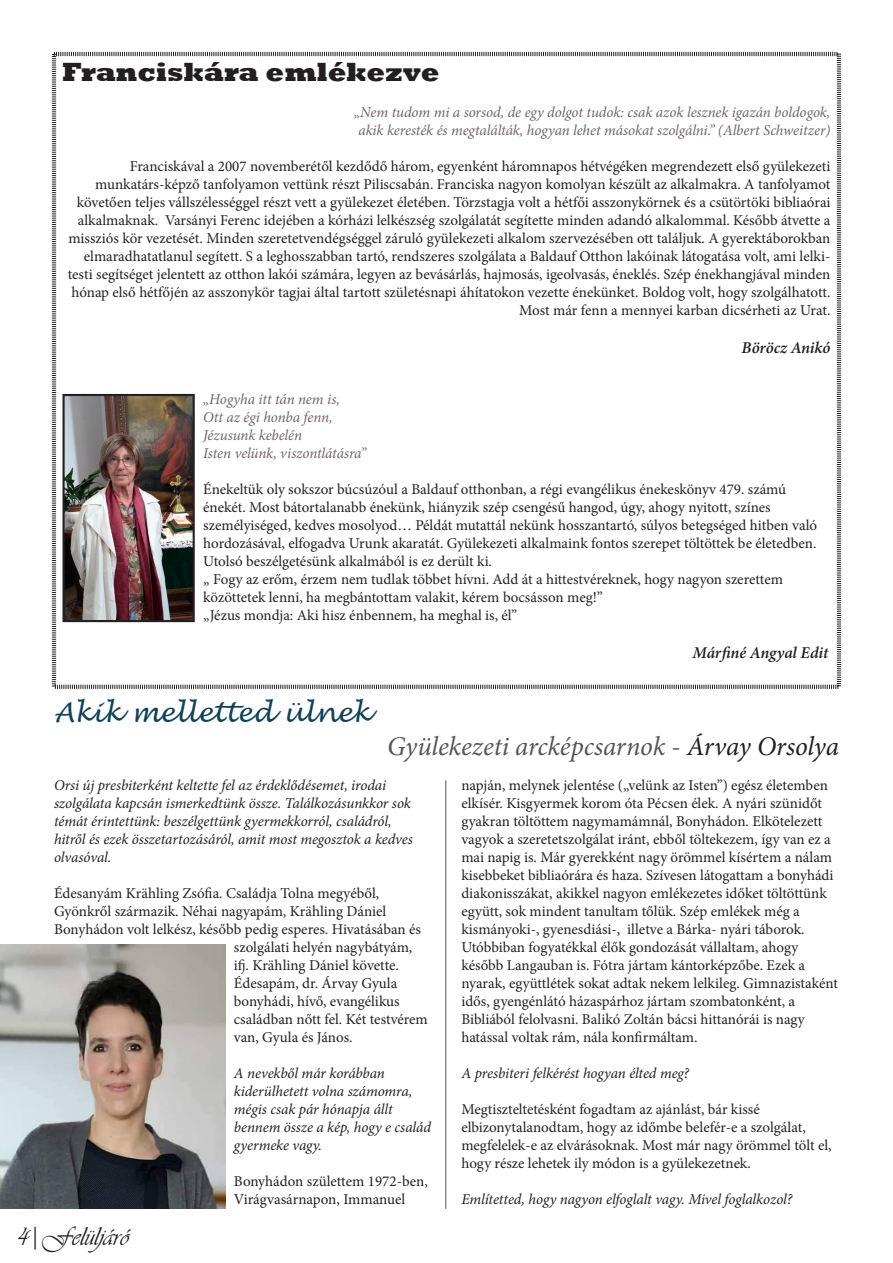
<style>
.page{position:relative;width:893px;height:1263px;background:#fff}
.page>*{position:absolute;margin:0;border:0;box-sizing:border-box;transform-origin:0 0}
.Normál{font:italic 27px "Minion Pro";letter-spacing:-.005em;color:#545557}
.Normál-2{font:800 27px "Rockwell";color:#231f20}
.Normál-3{font:italic 27px "Lucida Handwriting";color:#0d4259}
.t1{font:27px "Vivaldii";color:#231f20}
.Normál-4{font:italic 600 16.5px "Minion Pro";letter-spacing:-.005em;color:#231f20}
.Normál-5{font:15px/18px "Minion Pro";color:#231f20}
.Normál-6{font:italic 15px/18px "Minion Pro";letter-spacing:-.005em;color:#231f20}
.Normál-7{font:italic 15px "Minion Pro";letter-spacing:-.005em;color:#746363}
.s1{color:#231f20}
</style>
<div class="page">
<svg style="left:51px;top:51px;width:791px;height:638px"></svg>
<img style="left:66px;top:397px;width:126px;height:222px">
<div style="left:63px;top:394px;width:132px;height:228px;border:2px solid #231f20"></div>
<img style="left:0;top:944px;width:225px;height:265px">
<hr style="left:445px;top:780px;width:1px;height:429px;background:#8a8c8f">
<p class="Normál-2" style="left:63px;top:57px;width:378px">Franciskára emlékezve</p>
<p class="Normál-7" style="left:354px;top:102px;width:478px">„Nem tudom mi a sorsod, de egy dolgot tudok: csak azok lesznek igazán boldogok,</p>
<p class="Normál-7" style="left:359px;top:120px;width:473px">akik keresték és megtalálták, hogyan lehet másokat szolgálni.” (Albert Schweitzer)</p>
<p class="Normál-5" style="left:68px;top:157px;width:764px;text-align:right">Franciskával a 2007 novemberétől kezdődő három, egyenként háromnapos hétvégéken megrendezett első gyülekezeti munkatárs-képző tanfolyamon vettünk részt Piliscsabán. Franciska nagyon komolyan készült az alkalmakra. A tanfolyamot követően teljes vállszélességgel részt vett a gyülekezet életében. Törzstagja volt a hétfői asszonykörnek és a csütörtöki bibliaórai alkalmaknak. Varsányi Ferenc idejében a kórházi lelkészség szolgálatát segítette minden adandó alkalommal. Később átvette a missziós kör vezetését. Minden szeretetvendégséggel záruló gyülekezeti alkalom szervezésében ott találjuk. A gyerektáborokban elmaradhatatlanul segített. S a leghosszabban tartó, rendszeres szolgálata a Baldauf Otthon lakóinak látogatása volt, ami lelki&shy;testi segítséget jelentett az otthon lakói számára, legyen az bevásárlás, hajmosás, igeolvasás, éneklés. Szép énekhangjával minden hónap első hétfőjén az asszonykör tagjai által tartott születésnapi áhítatokon vezette énekünket. Boldog volt, hogy szolgálhatott.<br>Most már fenn a mennyei karban dicsérheti az Urat.</p>
<p class="Normál-4" style="left:742px;top:336px;width:90px">Böröcz Anikó</p>
<p class="Normál-7" style="left:203px;top:389px;width:138px">„Hogyha itt tán nem is,</p>
<p class="Normál-7" style="left:203px;top:407px;width:131px">Ott az égi honba fenn,</p>
<p class="Normál-7" style="left:203px;top:425px;width:100px">Jézusunk kebelén</p>
<p class="Normál-7" style="left:203px;top:443px;width:164px">Isten velünk, viszontlátásra”</p>
<p class="Normál-5" style="left:203px;top:481px;width:615px">Énekeltük oly sokszor búcsúzóul a Baldauf otthonban, a régi evangélikus énekeskönyv 479. számú énekét. Most bátortalanabb énekünk, hiányzik szép csengésű hangod, úgy, ahogy nyitott, színes személyiséged, kedves mosolyod… Példát mutattál nekünk hosszantartó, súlyos betegséged hitben való hordozásával, elfogadva Urunk akaratát. Gyülekezeti alkalmaink fontos szerepet töltöttek be életedben.<br>Utolsó beszélgetésünk alkalmából is ez derült ki.</p>
<p class="Normál-5" style="left:203px;top:571px;width:581px">„ Fogy az erőm, érzem nem tudlak többet hívni. Add át a hittestvéreknek, hogy nagyon szerettem közöttetek lenni, ha megbántottam valakit, kérem bocsásson meg!”</p>
<p class="Normál-5" style="left:203px;top:607px;width:315px">„Jézus mondja: Aki hisz énbennem, ha meghal is, él”</p>
<p class="Normál-4" style="left:693px;top:641px;width:137px">Márfiné Angyal Edit</p>
<p class="Normál-3" style="left:54px;top:696px;width:318px">Akik melletted ülnek</p>
<p class="Normál" style="left:387px;top:727px;width:453px">Gyülekezeti arcképcsarnok - <span class="s1">Árvay Orsolya</span></p>
<p class="Normál-6" style="left:54px;top:776px;width:360px">Orsi új presbiterként keltette fel az érdeklődésemet, irodai szolgálata kapcsán ismerkedtünk össze. Találkozásunkkor sok témát érintettünk: beszélgettünk gyermekkorról, családról, hitről és ezek összetartozásáról, amit most megosztok a kedves olvasóval.</p>
<p class="Normál-5" style="left:54px;top:884px;width:327px">Édesanyám Krähling Zsófia. Családja Tolna megyéből,</p>
<p class="Normál-5" style="left:54px;top:902px;width:334px">Gyönkről származik. Néhai nagyapám, Krähling Dániel</p>
<p class="Normál-5" style="left:54px;top:920px;width:369px">Bonyhádon volt lelkész, később pedig esperes. Hivatásában és</p>
<p class="Normál-5" style="left:234px;top:938px;width:180px">szolgálati helyén nagybátyám,</p>
<p class="Normál-5" style="left:234px;top:956px;width:166px">ifj. Krähling Dániel követte.</p>
<p class="Normál-5" style="left:234px;top:974px;width:165px">Édesapám, dr. Árvay Gyula</p>
<p class="Normál-5" style="left:234px;top:992px;width:167px">bonyhádi, hívő, evangélikus</p>
<p class="Normál-5" style="left:234px;top:1010px;width:196px">családban nőtt fel. Két testvérem</p>
<p class="Normál-5" style="left:234px;top:1028px;width:120px">van, Gyula és János.</p>
<p class="Normál-6" style="left:234px;top:1064px;width:199px">A nevekből már korábban kiderülhetett volna számomra, mégis csak pár hónapja állt bennem össze a kép, hogy e család gyermeke vagy.</p>
<p class="Normál-5" style="left:234px;top:1172px;width:195px">Bonyhádon születtem 1972-ben,<br>Virágvasárnapon, Immanuel</p>
<p class="Normál-5" style="left:461px;top:776px;width:378px">napján, melynek jelentése („velünk az Isten”) egész életemben elkísér. Kisgyermek korom óta Pécsen élek. A nyári szünidőt gyakran töltöttem nagymamámnál, Bonyhádon. Elkötelezett vagyok a szeretetszolgálat iránt, ebből töltekezem, így van ez a mai napig is. Már gyerekként nagy örömmel kísértem a nálam kisebbeket bibliaórára és haza. Szívesen látogattam a bonyhádi diakonisszákat, akikkel nagyon emlékezetes időket töltöttünk együtt, sok mindent tanultam tőlük. Szép emlékek még a kismányoki-, gyenesdiási-, illetve a Bárka- nyári táborok.<br>Utóbbiban fogyatékkal élők gondozását vállaltam, ahogy később Langauban is. Fótra jártam kántorképzőbe. Ezek a nyarak, együttlétek sokat adtak nekem lelkileg. Gimnazistaként idős, gyengénlátó házaspárhoz jártam szombatonként, a Bibliából felolvasni. Balikó Zoltán bácsi hittanórái is nagy hatással voltak rám, nála konfirmáltam.</p>
<p class="Normál-6" style="left:461px;top:1064px;width:229px">A presbiteri felkérést hogyan élted meg?</p>
<p class="Normál-5" style="left:461px;top:1100px;width:372px">Megtiszteltetésként fogadtam az ajánlást, bár kissé elbizonytalanodtam, hogy az időmbe belefér-e a szolgálat, megfelelek-e az elvárásoknak. Most már nagy örömmel tölt el, hogy része lehetek ily módon is a gyülekezetnek.</p>
<p class="Normál-6" style="left:461px;top:1190px;width:332px">Említetted, hogy nagyon elfoglalt vagy. Mivel foglalkozol?</p>
<p class="t1" style="left:17px;top:1221px;width:113px">4|Felüljáró</p>
</div>
